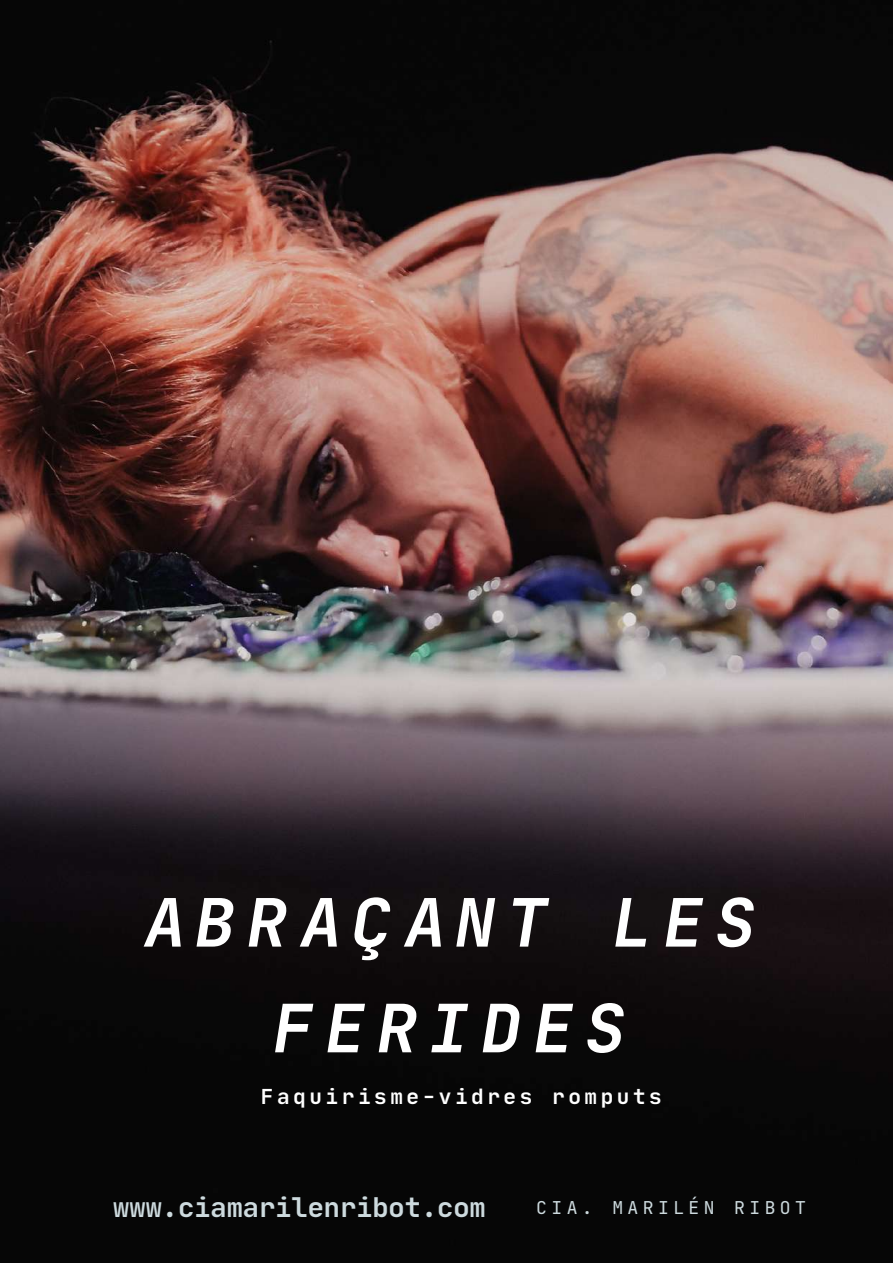
<style>
.page{position:relative;width:893px;height:1264px;background:#fff}
.page>*{position:absolute;margin:0;border:0;box-sizing:border-box;transform-origin:0 0}
.t1{font:italic 700 67.5px/105.6px "Jet Brains Mono";letter-spacing:.17em;color:#fff;text-align:center}
.t2{font:700 27px "Jet Brains Mono";color:#cddade}
.t3{font:700 21px "Jet Brains Mono";letter-spacing:.17em;color:#fff}
.t4{font:18px "Jet Brains Mono";letter-spacing:.245em;color:#cddade}
</style>
<div class="page">
<img style="left:0;top:0;width:892px;height:1262px">
<h1 class="t1" style="left:143px;top:868px;width:614px">ABRAÇANT LES<br>FERIDES</h1>
<p class="t3" style="left:261px;top:1083px;width:402px">Faquirisme-vidres romputs</p>
<p class="t2" style="left:113px;top:1190px;width:374px">www.ciamarilenribot.com</p>
<p class="t4" style="left:536px;top:1196px;width:271px">CIA. MARILÉN RIBOT</p>
</div>
